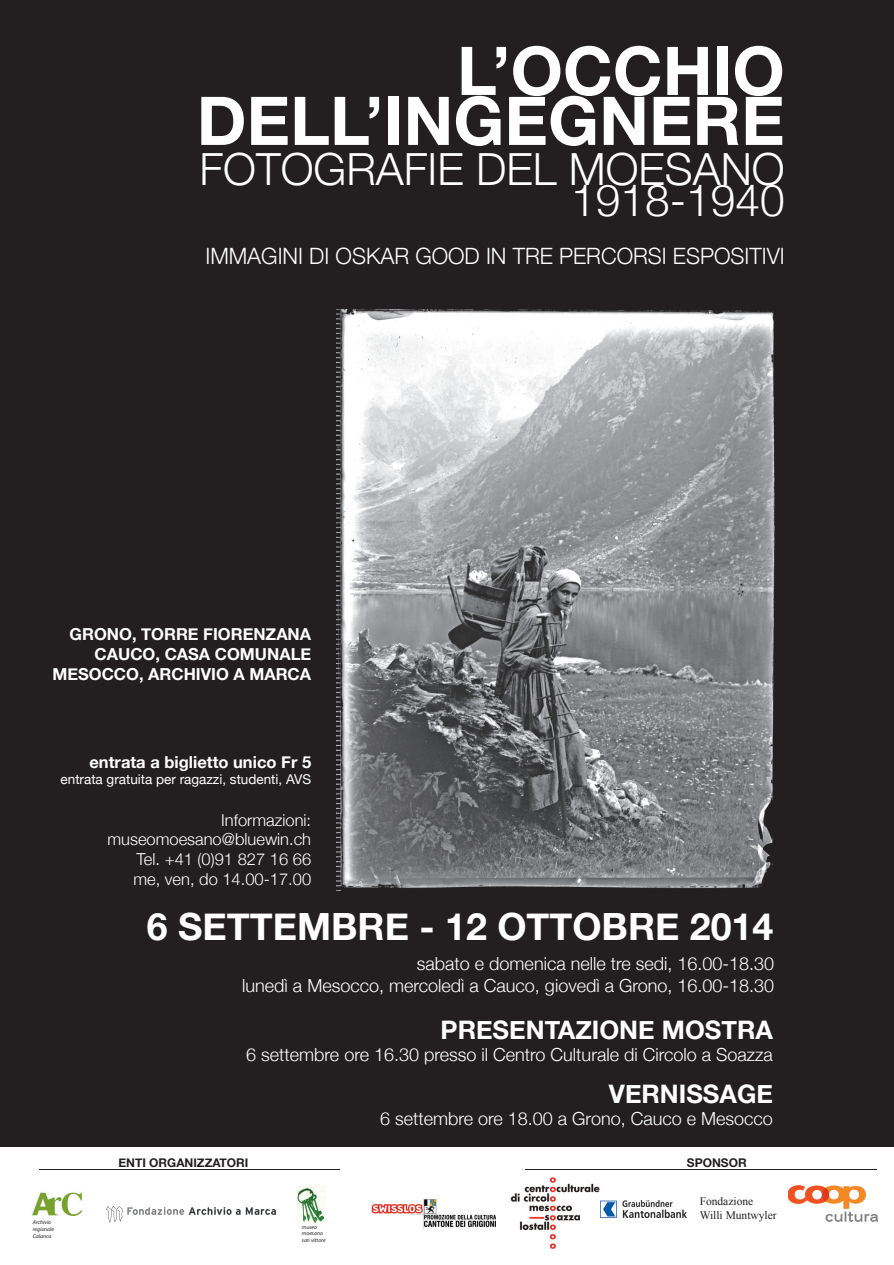
<style>
.page{position:relative;width:894px;height:1265px;background:#fff}
.page>*{position:absolute;margin:0;border:0;box-sizing:border-box;transform-origin:0 0}
.t1{font:700 67.2px/49.9px "Helvetica Neue";color:#fff;text-align:right}
.t2{font:300 44.25px/31px "Helvetica Neue";color:#fff;text-align:right}
.t3{font:700 37.5px "Helvetica Neue";color:#fff}
.t4{font:700 25.5px "Helvetica Neue";color:#fff}
.t5{font:300 22.5px "Helvetica Neue";color:#fff}
.t6{font:300 18px/21.6px "Helvetica Neue";color:#fff;text-align:right}
.t7{font:700 16.5px/19.8px "Helvetica Neue";color:#fff;text-align:right}
.t8{font:300 16.5px/19.8px "Helvetica Neue";color:#fff;text-align:right}
.t9{font:13.5px "Helvetica Neue";color:#fff}
.t10{font:700 12px "Helvetica Neue";color:#231f20}
.t11{font:11.4px/13.8px "Times New Roman";color:#231f20}
.t12{font:italic 5.7px/6.8px "Myriad Pro";color:#231f20}
</style>
<div class="page">
<div style="left:0;top:0;width:893px;height:1146px;background:#231f20"></div>
<img style="left:336px;top:310px;width:438px;height:579px">
<img style="left:32px;top:1192px;width:51px;height:23px">
<svg style="left:106px;top:1206px;width:134px;height:16px"></svg>
<svg style="left:246px;top:1207px;width:30px;height:8px"></svg>
<img style="left:297px;top:1185px;width:29px;height:39px">
<img style="left:371px;top:1199px;width:124px;height:30px">
<img style="left:510px;top:1177px;width:90px;height:72px">
<img style="left:600px;top:1200px;width:86px;height:18px">
<img style="left:788px;top:1186px;width:89px;height:35px">
<hr style="left:525px;top:1169px;width:351px;height:1px;background:#231f20">
<hr style="left:39px;top:1169px;width:300px;height:1px;background:#231f20">
<h1 class="t1" style="left:197px;top:44px;width:589px">L’OCCHIO<br>DELL’INGEGNERE</h1>
<h2 class="t2" style="left:199px;top:153px;width:586px">FOTOGRAFIE DEL MOESANO<br>1918-1940</h2>
<p class="t5" style="left:205px;top:242px;width:580px">IMMAGINI DI OSKAR GOOD IN TRE PERCORSI ESPOSITIVI</p>
<p class="t7" style="left:52px;top:624px;width:260px">GRONO, TORRE FIORENZANA<br>CAUCO, CASA COMUNALE<br>MESOCCO, ARCHIVIO A MARCA</p>
<p class="t7" style="left:89px;top:751px;width:223px">entrata a biglietto unico Fr 5</p>
<p class="t9" style="left:61px;top:771px;width:252px">entrata gratuita per ragazzi, studenti, AVS</p>
<p class="t8" style="left:107px;top:809px;width:205px">Informazioni: museomoesano@bluewin.ch<br>Tel. +41 (0)91 827 16 66 me, ven, do 14.00-17.00</p>
<h3 class="t3" style="left:147px;top:904px;width:627px">6 SETTEMBRE - 12 OTTOBRE 2014</h3>
<p class="t6" style="left:242px;top:952px;width:533px">sabato e domenica nelle tre sedi, 16.00-18.30<br>lunedì a Mesocco, mercoledì a Cauco, giovedì a Grono, 16.00-18.30</p>
<h3 class="t4" style="left:440px;top:1014px;width:333px">PRESENTAZIONE MOSTRA</h3>
<p class="t6" style="left:246px;top:1043px;width:528px">6 settembre ore 16.30 presso il Centro Culturale di Circolo a Soazza</p>
<h3 class="t4" style="left:608px;top:1078px;width:165px">VERNISSAGE</h3>
<p class="t6" style="left:380px;top:1107px;width:394px">6 settembre ore 18.00 a Grono, Cauco e Mesocco</p>
<p class="t10" style="left:118px;top:1155px;width:132px">ENTI ORGANIZZATORI</p>
<p class="t10" style="left:686px;top:1155px;width:61px">SPONSOR</p>
<p class="t12" style="left:33px;top:1219px;width:23px">Archivio regionale<br>Calanca</p>
<p class="t12" style="left:302px;top:1223px;width:25px">museo moesano san vittore</p>
<p class="t11" style="left:699px;top:1194px;width:78px">Fondazione<br>Willi Muntwyler</p>
</div>
